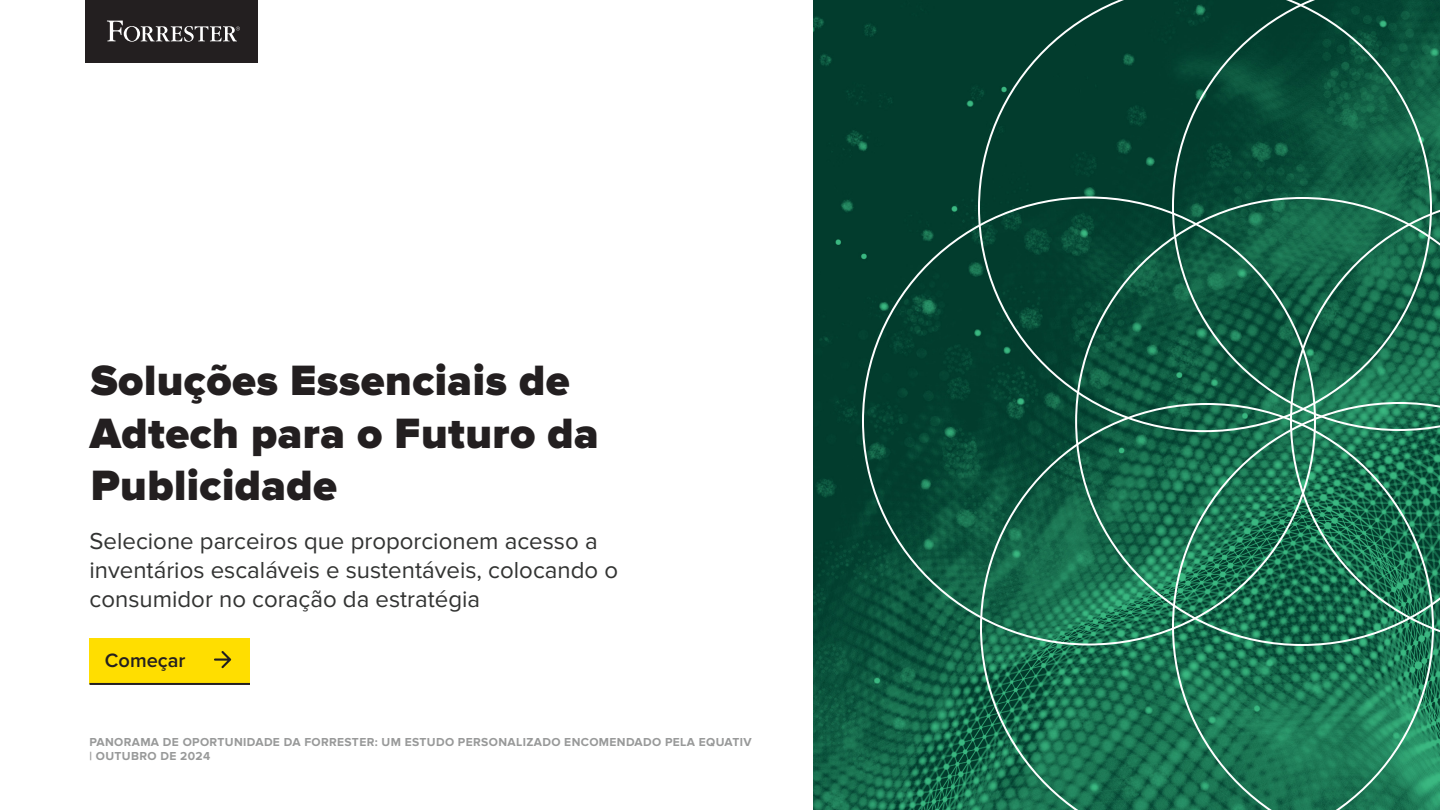
<style>
.page{position:relative;width:1440px;height:810px;background:#fff}
.page>*{position:absolute;margin:0;border:0;box-sizing:border-box;transform-origin:0 0}
.Cover_Title__h1{font:900 44px/52.8px "Proxima Nova";letter-spacing:.01em;color:#231f20}
.Cover_Subtitle{font:24px/28.8px "Proxima Nova";color:#323332}
.t1{font:600 20px "Proxima Nova";color:#231f20}
.t2{font:700 12px/14.4px "Proxima Nova";letter-spacing:.03em;color:#989999}
</style>
<div class="page">
<img style="left:814px;top:0;width:166px;height:810px">
<hr style="left:90px;top:683px;width:160px;height:2px;background:#231f20">
<div style="left:90px;top:638px;width:160px;height:45px;background:#ffde00"></div>
<svg style="left:980px;top:432px;width:454px;height:378px;background:#1e7554"></svg>
<svg style="left:1075px;top:197px;width:365px;height:449px;background:#227556"></svg>
<svg style="left:978px;top:0;width:454px;height:432px;background:#135741"></svg>
<div style="left:86px;top:0;width:172px;height:63px;background:#231f20"></div>
<svg style="left:107px;top:21px;width:133px;height:21px"></svg>
<h1 class="Cover_Title__h1" style="left:90px;top:355px;width:511px">Soluções Essenciais de<br>Adtech para o Futuro da<br>Publicidade</h1>
<h3 class="Cover_Subtitle" style="left:90px;top:527px;width:530px">Selecione parceiros que proporcionem acesso a inventários escaláveis e sustentáveis, colocando o consumidor no coração da estratégia</h3>
<p class="t1" style="left:105px;top:649px;width:82px">Começar</p>
<p class="t2" style="left:90px;top:735px;width:664px">PANORAMA DE OPORTUNIDADE DA FORRESTER: UM ESTUDO PERSONALIZADO ENCOMENDADO PELA EQUATIV | OUTUBRO DE 2024</p>
</div>
